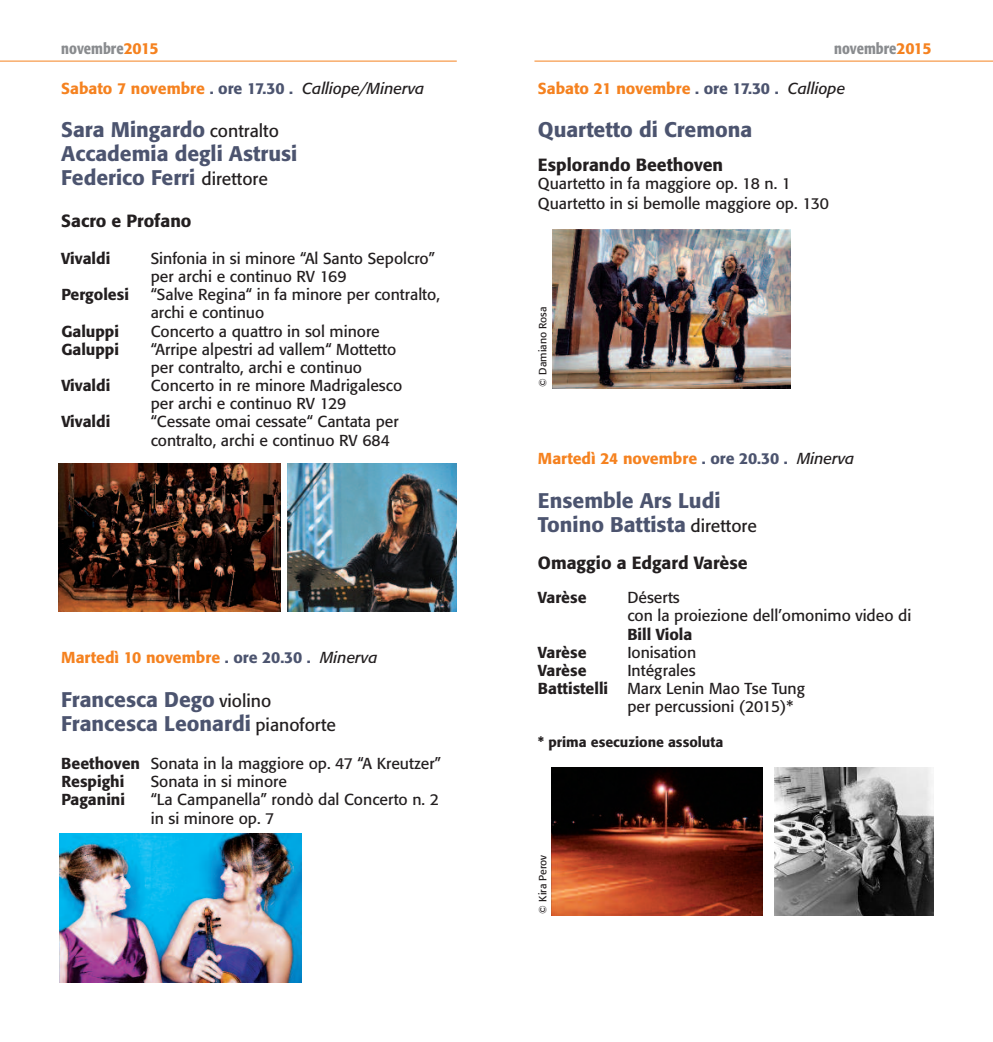
<style>
.page{position:relative;width:993px;height:1042px;background:#fff}
.page>*{position:absolute;margin:0;border:0;box-sizing:border-box;transform-origin:0 0}
.t1{font:500 21px/24.2px "Formata";color:#4c546f}
.t2{font:500 17.5px "Formata";color:#231f20}
.t3{font:15.75px/18.2px "Formata";color:#231f20}
.t4{font:500 15.75px "Formata";color:#f58220}
.t5{font:500 15.75px "Formata";color:#231f20}
.t6{font:italic 15.75px "Formata";color:#231f20}
.t7{font:500 condensed 15.75px "Formata";color:#8a8c8f}
.t8{font:500 14px "Formata";color:#231f20}
.t9{font:10.5px "Formata";color:#231f20}
.s1{font-stretch:normal;color:#f58220}
.s2{font-weight:500;font-style:normal;color:#f58220}
.s3{font-weight:500;font-style:normal;color:#4c546f}
.s4{font-weight:400;font-size:17.5px;color:#231f20}
.s5{color:#4c546f}
.s6{font-weight:400;font-style:italic;color:#231f20}
.s7{font-weight:500}
</style>
<div class="page">
<hr style="left:534px;top:61px;width:458px;height:1px;background:#f58220">
<hr style="left:0;top:61px;width:456px;height:1px;background:#f58220">
<img style="left:288px;top:463px;width:168px;height:149px">
<img style="left:60px;top:833px;width:241px;height:149px">
<img style="left:552px;top:229px;width:238px;height:159px">
<img style="left:774px;top:767px;width:159px;height:149px">
<img style="left:551px;top:767px;width:211px;height:149px">
<img style="left:59px;top:463px;width:221px;height:149px">
<p class="t7" style="left:61px;top:43px;width:99px">novembre<span class="s1">2015</span></p>
<p class="t7" style="left:833px;top:43px;width:99px">novembre<span class="s1">2015</span></p>
<p class="t6" style="left:61px;top:81px;width:364px"><span class="s2">Sabato 7 novembre</span> <span class="s3">. ore 17.30 .</span> Calliope/Minerva</p>
<h1 class="t1" style="left:61px;top:119px;width:237px">Sara Mingardo <span class="s4">contralto<br></span>Accademia degli Astrusi<br>Federico Ferri <span class="s4">direttore</span></h1>
<p class="t2" style="left:61px;top:213px;width:132px">Sacro e Profano</p>
<p class="t5" style="left:61px;top:252px;width:50px">Vivaldi</p>
<p class="t3" style="left:151px;top:251px;width:286px">Sinfonia in si minore “Al Santo Sepolcro” per archi e continuo RV 169</p>
<p class="t5" style="left:61px;top:288px;width:69px">Pergolesi</p>
<p class="t3" style="left:151px;top:287px;width:291px">“Salve Regina“ in fa minore per contralto, archi e continuo</p>
<p class="t5" style="left:61px;top:324px;width:59px">Galuppi</p>
<p class="t3" style="left:151px;top:323px;width:230px">Concerto a quattro in sol minore</p>
<p class="t5" style="left:61px;top:342px;width:59px">Galuppi</p>
<p class="t3" style="left:151px;top:341px;width:247px">“Arripe alpestri ad vallem“ Mottetto per contralto, archi e continuo</p>
<p class="t5" style="left:61px;top:379px;width:50px">Vivaldi</p>
<p class="t3" style="left:151px;top:378px;width:253px">Concerto in re minore Madrigalesco per archi e continuo RV 129</p>
<p class="t5" style="left:61px;top:415px;width:50px">Vivaldi</p>
<p class="t3" style="left:151px;top:414px;width:249px">“Cessate omai cessate“ Cantata per contralto, archi e continuo RV 684</p>
<p class="t4" style="left:537px;top:81px;width:309px">Sabato 21 novembre <span class="s5">. ore 17.30 .</span> <span class="s6">Calliope</span></p>
<h1 class="t1" style="left:537px;top:119px;width:216px">Quartetto di Cremona</h1>
<p class="t2" style="left:537px;top:157px;width:187px">Esplorando Beethoven</p>
<p class="t3" style="left:537px;top:175px;width:292px;line-height:19.6px">Quartetto in fa maggiore op. 18 n. 1<br>Quartetto in si bemolle maggiore op. 130</p>
<p class="t9" style="left:538px;top:386px;width:82px;rotate:-90deg">© Damiano Rosa</p>
<p class="t4" style="left:61px;top:651px;width:317px">Martedì 10 novembre <span class="s5">. ore 20.30 .</span> <span class="s6">Minerva</span></p>
<h1 class="t1" style="left:61px;top:689px;width:276px">Francesca Dego <span class="s4">violino<br></span>Francesca Leonardi <span class="s4">pianoforte</span></h1>
<p class="t3" style="left:61px;top:756px;width:381px"><span class="s7">Beethoven</span> Sonata in la maggiore op. 47 “A Kreutzer”<br><span class="s7">Respighi</span></p>
<p class="t3" style="left:151px;top:774px;width:138px">Sonata in si minore</p>
<p class="t5" style="left:61px;top:793px;width:65px">Paganini</p>
<p class="t3" style="left:151px;top:792px;width:290px">“La Campanella” rondò dal Concerto n. 2 in si minore op. 7</p>
<p class="t4" style="left:537px;top:452px;width:318px">Martedì 24 novembre <span class="s5">. ore 20.30 .</span> <span class="s6">Minerva</span></p>
<h1 class="t1" style="left:537px;top:490px;width:220px">Ensemble Ars Ludi<br>Tonino Battista <span class="s4">direttore</span></h1>
<p class="t2" style="left:537px;top:556px;width:211px">Omaggio a Edgard Varèse</p>
<p class="t5" style="left:537px;top:591px;width:50px">Varèse</p>
<p class="t3" style="left:627px;top:590px;width:285px">Déserts<br>con la proiezione dell’omonimo video di</p>
<p class="t5" style="left:627px;top:627px;width:66px">Bill Viola</p>
<p class="t5" style="left:537px;top:645px;width:50px">Varèse</p>
<p class="t3" style="left:627px;top:644px;width:70px">Ionisation</p>
<p class="t5" style="left:537px;top:663px;width:50px">Varèse</p>
<p class="t3" style="left:627px;top:662px;width:70px">Intégrales</p>
<p class="t3" style="left:538px;top:681px;width:268px"><span class="s7">Battistelli</span> Marx Lenin Mao Tse Tung</p>
<p class="t3" style="left:627px;top:699px;width:167px">per percussioni (2015)*</p>
<p class="t8" style="left:537px;top:736px;width:187px">* prima esecuzione assoluta</p>
<p class="t9" style="left:538px;top:913px;width:60px;rotate:-90deg">© Kira Perov</p>
</div>
